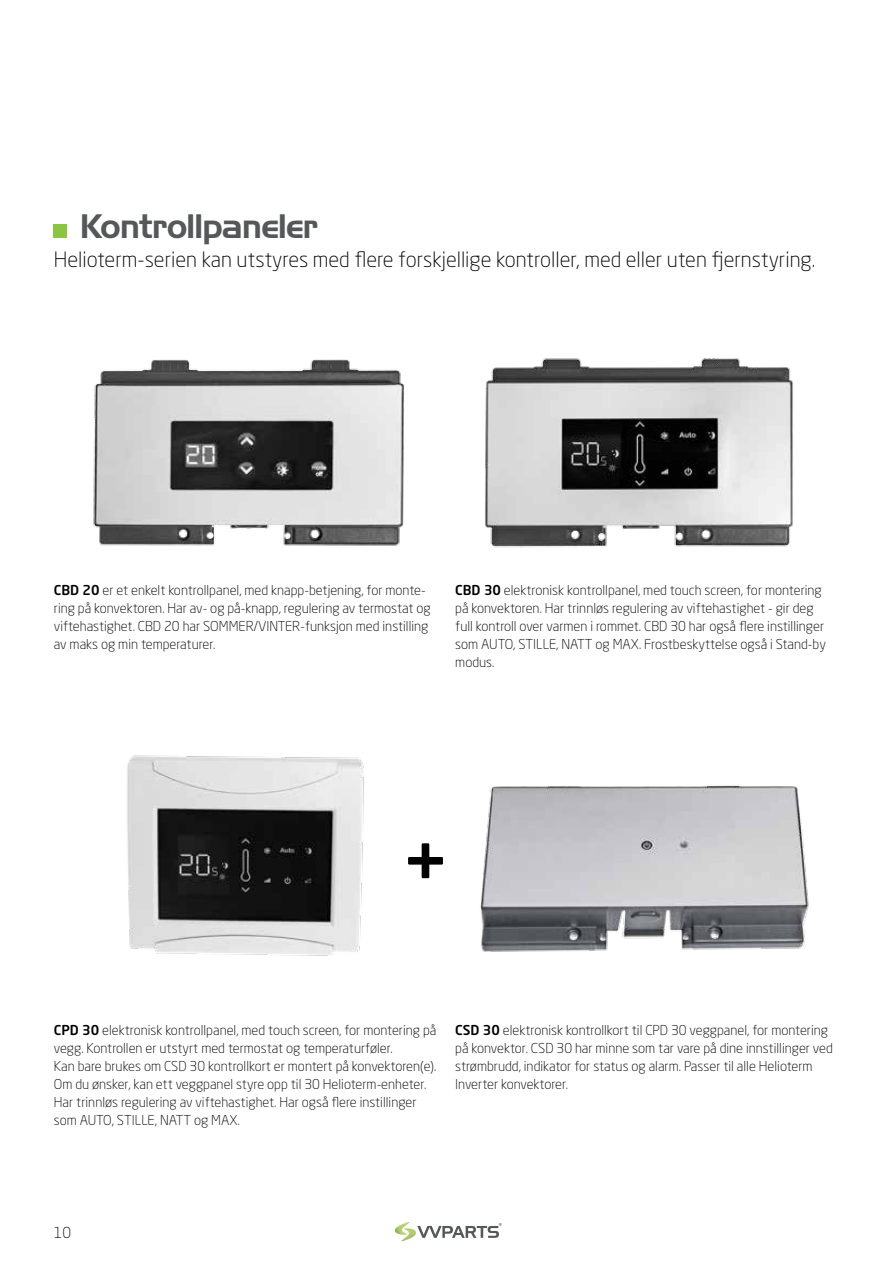
<style>
.page{position:relative;width:893px;height:1263px;background:#fff}
.page>*{position:absolute;margin:0;border:0;box-sizing:border-box;transform-origin:0 0}
.t1{font:500 75px "Neo Sans Std";color:#000}
.t2{font:33px "Handel Gothic BT";letter-spacing:-.02em;color:#565759}
.t3{font:300 21px "Neo Sans Std";color:#000}
.t4{font:300 15px "Neo Sans Std";color:#000}
.t5{font:300 13.5px/18px "Neo Sans Std";color:#000}
.s1{font-weight:500}
</style>
<div class="page">
<div style="left:54px;top:225px;width:13px;height:13px;background:#8ac63f"></div>
<img style="left:93px;top:359px;width:311px;height:187px">
<img style="left:485px;top:358px;width:308px;height:190px">
<img style="left:127px;top:755px;width:237px;height:201px">
<img style="left:480px;top:785px;width:329px;height:167px">
<svg style="left:395px;top:1222px;width:107px;height:19px"></svg>
<h2 class="t2" style="left:80px;top:206px;width:240px">Kontrollpaneler</h2>
<h3 class="t3" style="left:54px;top:247px;width:763px">Helioterm-serien kan utstyres med flere forskjellige kontroller, med eller uten fjernstyring.</h3>
<p class="t5" style="left:54px;top:581px;width:378px"><span class="s1">CBD 20</span> er et enkelt kontrollpanel, med knapp-betjening, for monte&shy;ring på konvektoren. Har av- og på-knapp, regulering av termostat og viftehastighet. CBD 20 har SOMMER/VINTER-funksjon med instilling av maks og min temperaturer.</p>
<p class="t5" style="left:455px;top:581px;width:372px"><span class="s1">CBD 30</span> elektronisk kontrollpanel, med touch screen, for montering på konvektoren. Har trinnløs regulering av viftehastighet - gir deg full kontroll over varmen i rommet. CBD 30 har også flere instillinger som AUTO, STILLE, NATT og MAX. Frostbeskyttelse også i Stand-by modus.</p>
<h1 class="t1" style="left:402px;top:815px;width:49px">+</h1>
<p class="t5" style="left:54px;top:1021px;width:384px"><span class="s1">CPD 30</span> elektronisk kontrollpanel, med touch screen, for montering på vegg. Kontrollen er utstyrt med termostat og temperaturføler.<br>Kan bare brukes om CSD 30 kontrollkort er montert på konvektoren(e).<br>Om du ønsker, kan ett veggpanel styre opp til 30 Helioterm-enheter.<br>Har trinnløs regulering av viftehastighet. Har også flere instillinger som AUTO, STILLE, NATT og MAX.</p>
<p class="t5" style="left:455px;top:1021px;width:379px"><span class="s1">CSD 30</span> elektronisk kontrollkort til CPD 30 veggpanel, for montering på konvektor. CSD 30 har minne som tar vare på dine innstillinger ved strømbrudd, indikator for status og alarm. Passer til alle Helioterm Inverter konvektorer.</p>
<p class="t4" style="left:54px;top:1223px;width:19px">10</p>
</div>
